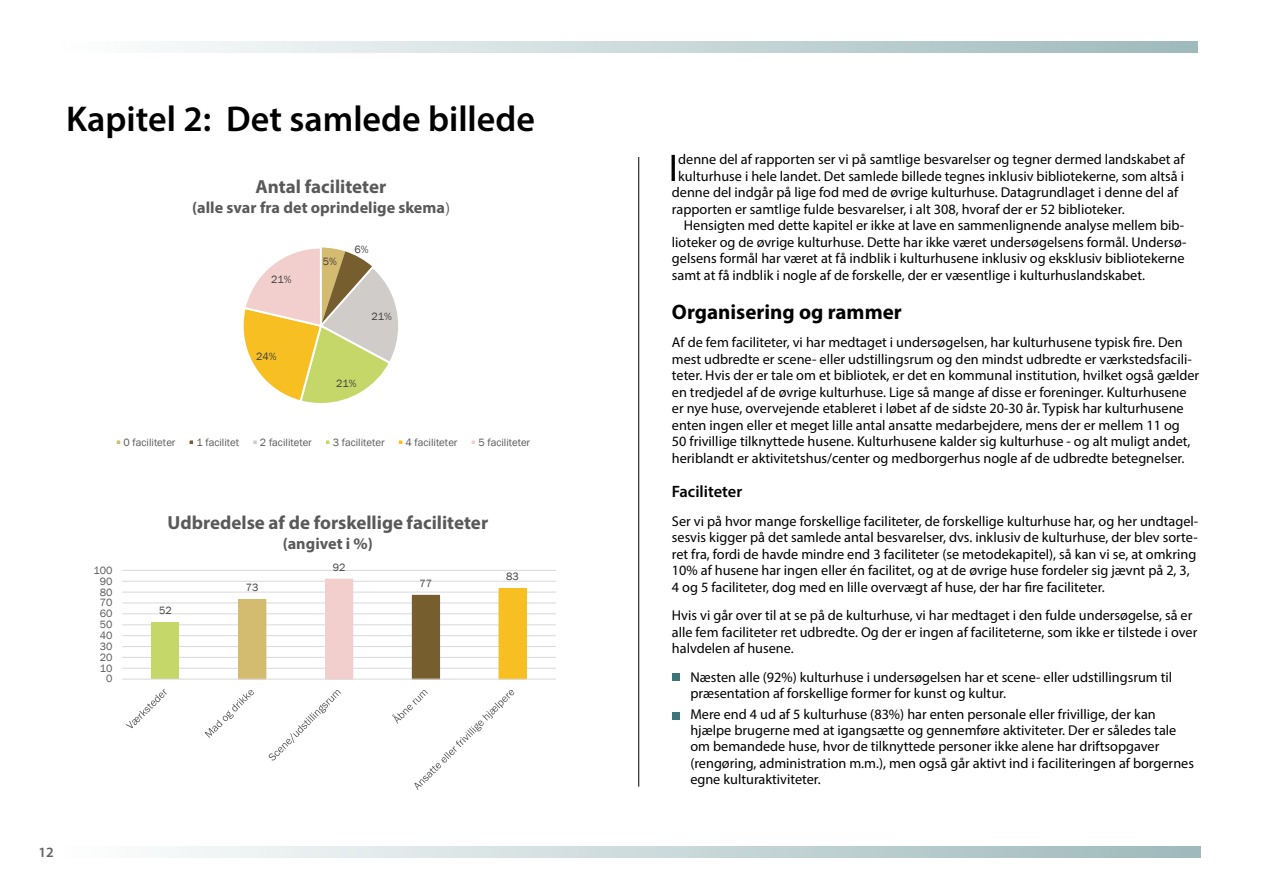
<style>
.page{position:relative;width:1263px;height:893px;background:#fff}
.page>*{position:absolute;margin:0;border:0;box-sizing:border-box;transform-origin:0 0}
.t1{font:38.7px "Myriad Pro";color:#000}
.t2{font:600 36px "Myriad Pro";color:#000}
.t3{font:700 21px "Myriad Pro";color:#000}
.t4{font:700 18.9px "Myriad Pro";color:#595959}
.t5{font:600 16.5px "Myriad Pro";color:#000}
.t6{font:700 16.2px "Myriad Pro";color:#595959}
.t7{font:14.25px/16.5px "Myriad Pro";color:#000}
.t8{font:600 14.25px "Myriad Pro";color:#646363}
.t9{font:10.8px "Franklin Gothic";letter-spacing:-.005em;color:#595959}
.t10{font:10.8px "Franklin Gothic";letter-spacing:-.005em;color:#404040}
.s1{font-family:"Franklin Gothic";font-weight:400}
.s2{font-family:"Minion Pro";font-size:15px}
</style>
<div class="page">
<svg style="left:176px;top:41px;width:1022px;height:12px;background:#c9d8d9"></svg>
<svg style="left:178px;top:846px;width:1022px;height:11px;background:#c9d8d9"></svg>
<hr style="left:638px;top:106px;width:1px;height:681px;background:#000">
<div style="left:614px;top:87px;width:37px;height:70px;background:#fff"></div>
<svg style="left:116px;top:247px;width:359px;height:197px"></svg>
<svg style="left:122px;top:570px;width:434px;height:219px"></svg>
<div style="left:672px;top:674px;width:7px;height:7px;background:#3e757a"></div>
<div style="left:672px;top:712px;width:7px;height:7px;background:#3e757a"></div>
<h2 class="t2" style="left:66px;top:96px;width:470px">Kapitel 2: Det samlede billede</h2>
<h3 class="t4" style="left:255px;top:174px;width:132px">Antal faciliteter</h3>
<p class="t6" style="left:192px;top:197px;width:259px">(alle svar fra det oprindelige skema<span class="s1">)</span></p>
<p class="t10" style="left:271px;top:273px;width:22px">21%</p>
<p class="t10" style="left:256px;top:350px;width:22px">24%</p>
<p class="t10" style="left:323px;top:254px;width:16px">5%</p>
<p class="t10" style="left:355px;top:243px;width:16px">6%</p>
<p class="t10" style="left:372px;top:310px;width:22px">21%</p>
<p class="t10" style="left:336px;top:377px;width:22px">21%</p>
<p class="t9" style="left:124px;top:435px;width:53px">0 faciliteter</p>
<p class="t9" style="left:196px;top:435px;width:44px">1 facilitet</p>
<p class="t9" style="left:260px;top:435px;width:53px">2 faciliteter</p>
<p class="t9" style="left:333px;top:435px;width:53px">3 faciliteter</p>
<p class="t9" style="left:406px;top:435px;width:53px">4 faciliteter</p>
<p class="t9" style="left:478px;top:435px;width:53px">5 faciliteter</p>
<p class="t9" style="left:94px;top:563px;width:20px">100</p>
<p class="t9" style="left:100px;top:574px;width:14px">90</p>
<p class="t9" style="left:100px;top:585px;width:14px">80</p>
<p class="t9" style="left:100px;top:596px;width:14px">70</p>
<p class="t9" style="left:100px;top:607px;width:14px">60</p>
<p class="t9" style="left:100px;top:618px;width:14px">50</p>
<p class="t9" style="left:100px;top:629px;width:14px">40</p>
<p class="t9" style="left:100px;top:639px;width:14px">30</p>
<p class="t9" style="left:100px;top:650px;width:14px">20</p>
<p class="t9" style="left:100px;top:661px;width:14px">10</p>
<p class="t9" style="left:106px;top:672px;width:8px">0</p>
<h3 class="t4" style="left:167px;top:510px;width:322px">Udbredelse af de forskellige faciliteter</h3>
<p class="t6" style="left:283px;top:533px;width:92px">(angivet i %)</p>
<p class="t10" style="left:159px;top:604px;width:14px">52</p>
<p class="t10" style="left:246px;top:581px;width:14px">73</p>
<p class="t10" style="left:333px;top:560px;width:14px">92</p>
<p class="t10" style="left:419px;top:577px;width:14px">77</p>
<p class="t10" style="left:506px;top:570px;width:14px">83</p>
<p class="t8" style="left:39px;top:843px;width:17px">12</p>
<h1 class="t1" style="left:669px;top:144px;width:11px">I</h1>
<p class="t7" style="left:678px;top:151px;width:508px">denne del af rapporten ser vi på samtlige besvarelser og tegner dermed landskabet af</p>
<p class="t7" style="left:678px;top:167px;width:507px">kulturhuse i hele landet. Det samlede billede tegnes inklusiv bibliotekerne, som altså i</p>
<p class="t7" style="left:672px;top:184px;width:508px">denne del indgår på lige fod med de øvrige kulturhuse. Datagrundlaget i denne del af</p>
<p class="t7" style="left:672px;top:200px;width:454px">rapporten er samtlige fulde besvarelser, i alt 308, hvoraf der er 52 biblioteker.</p>
<p class="t7" style="left:684px;top:217px;width:502px">Hensigten med dette kapitel er ikke at lave en sammenlignende analyse mellem bib-</p>
<p class="t7" style="left:672px;top:233px;width:516px">lioteker og de øvrige kulturhuse. Dette har ikke været undersøgelsens formål. Undersø-</p>
<p class="t7" style="left:672px;top:250px;width:514px">gelsens formål har været at få indblik i kulturhusene inklusiv og eksklusiv bibliotekerne</p>
<p class="t7" style="left:672px;top:266px;width:475px">samt at få indblik i nogle af de forskelle, der er væsentlige i kulturhuslandskabet.</p>
<h3 class="t3" style="left:672px;top:298px;width:231px">Organisering og rammer</h3>
<p class="t7" style="left:672px;top:334px;width:529px">Af de fem faciliteter, vi har medtaget i undersøgelsen, har kulturhusene typisk fire. Den mest udbredte er scene- eller udstillingsrum og den mindst udbredte er værkstedsfacili&shy;teter. Hvis der er tale om et bibliotek, er det en kommunal institution, hvilket også gælder en tredjedel af de øvrige kulturhuse. Lige så mange af disse er foreninger. Kulturhusene er nye huse, overvejende etableret i løbet af de sidste 20-30 år. Typisk har kulturhusene enten ingen eller et meget lille antal ansatte medarbejdere, mens der er mellem 11 og<br>50 frivillige tilknyttede husene. Kulturhusene kalder sig kulturhuse - og alt muligt andet, heriblandt er aktivitetshus/center og medborgerhus nogle af de udbredte betegnelser.</p>
<p class="t5" style="left:672px;top:481px;width:72px">Faciliteter</p>
<p class="t7" style="left:672px;top:512px;width:528px">Ser vi på hvor mange forskellige faciliteter, de forskellige kulturhuse har, og her undtagel&shy;sesvis kigger på det samlede antal besvarelser, dvs. inklusiv de kulturhuse, der blev sorte&shy;ret fra, fordi de havde mindre end 3 faciliteter (se metodekapitel), så kan vi se, at omkring 10% af husene har ingen eller én facilitet, og at de øvrige huse fordeler sig jævnt på 2, 3, 4 og 5 faciliteter, dog med en lille overvægt af huse, der har fire faciliteter.</p>
<p class="t7" style="left:672px;top:607px;width:527px">Hvis vi går over til at se på de kulturhuse, vi har medtaget i den fulde undersøgelse, så er alle fem faciliteter ret udbredte. Og der er ingen af faciliteterne, som ikke er tilstede i over halvdelen af husene.</p>
<p class="t7" style="left:690px;top:668px;width:483px;text-indent:-18px"><span class="s2">•</span> Næsten alle (92%) kulturhuse i undersøgelsen har et scene- eller udstillingsrum til præsentation af forskellige former for kunst og kultur.</p>
<p class="t7" style="left:690px;top:705px;width:505px;text-indent:-18px"><span class="s2">•</span> Mere end 4 ud af 5 kulturhuse (83%) har enten personale eller frivillige, der kan hjælpe brugerne med at igangsætte og gennemføre aktiviteter. Der er således tale om bemandede huse, hvor de tilknyttede personer ikke alene har driftsopgaver (rengøring, administration m.m.), men også går aktivt ind i faciliteringen af borgernes egne kulturaktiviteter.</p>
</div>
